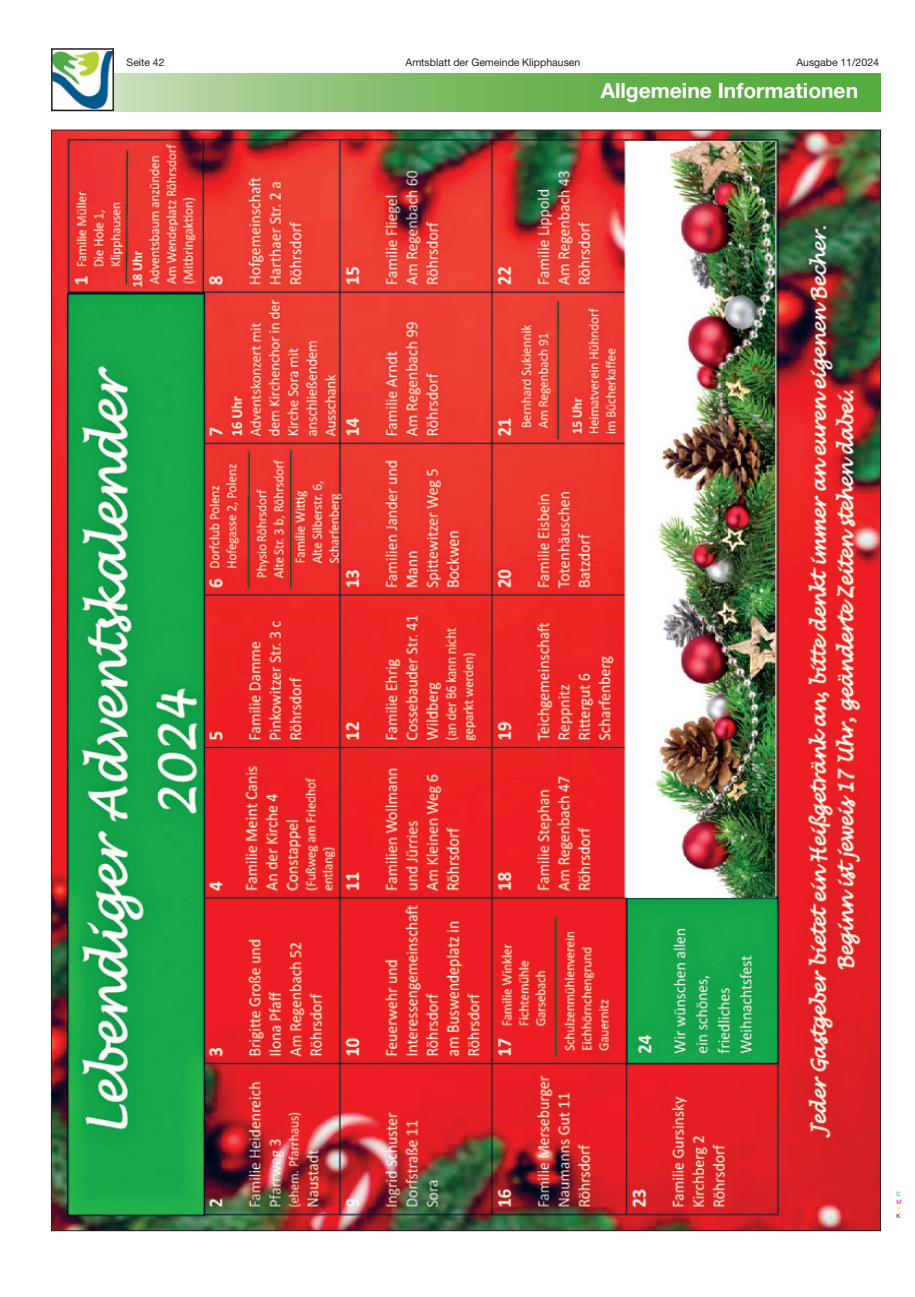
<style>
.page{position:relative;width:915px;height:1297px;background:#fff}
.page>*{position:absolute;margin:0;border:0;box-sizing:border-box;transform-origin:0 0}
.t1{font:700 21px "Helvetica Neue";color:#fff}
.t2{font:10.5px "Helvetica Neue";color:#231f20}
.t3{font:6px "Helvetica Neue";color:#00aeef}
.t4{font:6px "Helvetica Neue";color:#ed028c}
.t5{font:6px "Helvetica Neue";color:#fff101}
.t6{font:6px "Helvetica Neue";color:#231f20}
</style>
<div class="page">
<svg style="left:114px;top:73px;width:766px;height:38px;background:#7dbb65"></svg>
<img style="left:54px;top:51px;width:57px;height:57px">
<div style="left:51px;top:48px;width:63px;height:63px;border:2px solid #231f20"></div>
<img style="left:53px;top:132px;width:825px;height:1097px">
<img style="left:626px;top:141px;width:149px;height:757px">
<p class="t2" style="left:126px;top:58px;width:40px">Seite 42</p>
<p class="t2" style="left:405px;top:58px;width:176px">Amtsblatt der Gemeinde Klipphausen</p>
<p class="t2" style="left:796px;top:58px;width:84px">Ausgabe 11/2024</p>
<h1 class="t1" style="left:600px;top:83px;width:259px">Allgemeine Informationen</h1>
<p class="t3" style="left:896px;top:1192px;width:6px">C</p>
<p class="t4" style="left:896px;top:1199px;width:7px">M</p>
<p class="t5" style="left:896px;top:1206px;width:5px">Y</p>
<p class="t6" style="left:896px;top:1214px;width:6px">K</p>
</div>
